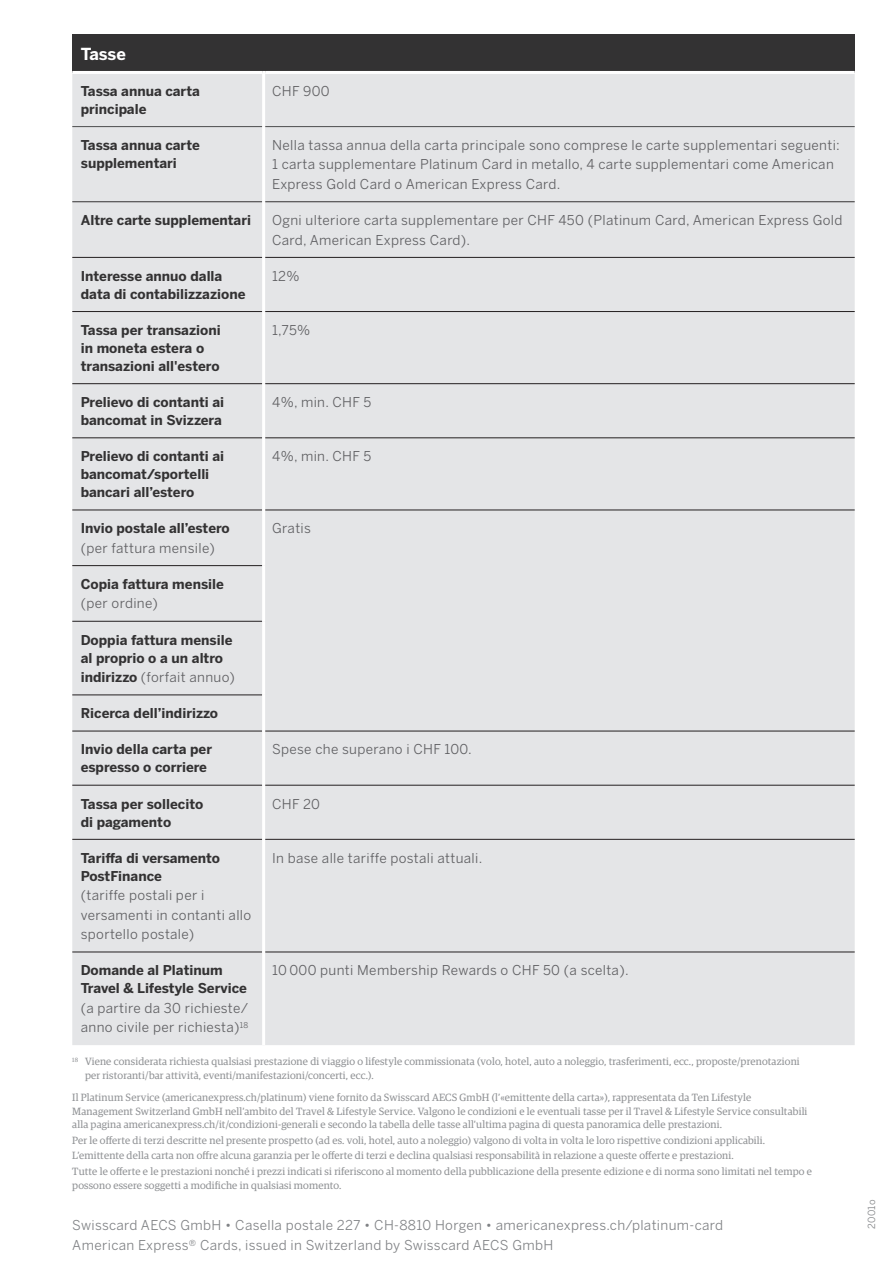
<style>
.page{position:relative;width:893px;height:1263px;background:#fff}
.page>*{position:absolute;margin:0;border:0;box-sizing:border-box;transform-origin:0 0}
.t1{font:700 16.5px "Benton Sans";letter-spacing:-.01em;color:#fff}
.t2{font:13.5px/19.5px "Benton Sans";letter-spacing:.025em;color:#5f5f62}
.t3{font:700 13.5px/18px "Benton Sans";color:#333233}
.t4{font:13.5px "Benton Sans";letter-spacing:.025em;color:#808285}
.t5{font:10.5px/13.5px "Guardian Egyp";letter-spacing:.015em;color:#8f9194}
.t6{font:9.75px "Benton Sans";letter-spacing:.03em;color:#808285}
.s1{font-weight:700;color:#333233}
</style>
<div class="page">
<div style="left:72px;top:34px;width:783px;height:38px;background:#333233"></div>
<div style="left:72px;top:74px;width:190px;height:971px;background:#e4e5e7"></div>
<div style="left:265px;top:74px;width:590px;height:971px;background:#e4e5e7"></div>
<hr style="left:72px;top:71px;width:190px;height:3px;background:#fff">
<hr style="left:265px;top:71px;width:590px;height:3px;background:#fff">
<hr style="left:72px;top:126px;width:190px;height:1px;background:#4b4c4d">
<hr style="left:265px;top:126px;width:590px;height:1px;background:#4b4c4d">
<hr style="left:72px;top:201px;width:190px;height:1px;background:#333233">
<hr style="left:265px;top:201px;width:590px;height:1px;background:#333233">
<hr style="left:72px;top:257px;width:190px;height:1px;background:#231f20">
<hr style="left:265px;top:257px;width:590px;height:1px;background:#231f20">
<hr style="left:72px;top:311px;width:190px;height:1px;background:#231f20">
<hr style="left:265px;top:311px;width:590px;height:1px;background:#231f20">
<hr style="left:72px;top:383px;width:190px;height:1px;background:#231f20">
<hr style="left:265px;top:383px;width:590px;height:1px;background:#231f20">
<hr style="left:72px;top:437px;width:190px;height:1px;background:#231f20">
<hr style="left:265px;top:437px;width:590px;height:1px;background:#231f20">
<hr style="left:72px;top:510px;width:190px;height:1px;background:#231f20">
<hr style="left:265px;top:510px;width:590px;height:1px;background:#231f20">
<hr style="left:72px;top:565px;width:190px;height:1px;background:#231f20">
<hr style="left:72px;top:621px;width:190px;height:1px;background:#231f20">
<hr style="left:72px;top:694px;width:190px;height:1px;background:#231f20">
<hr style="left:72px;top:731px;width:190px;height:1px;background:#231f20">
<hr style="left:265px;top:731px;width:590px;height:1px;background:#231f20">
<hr style="left:72px;top:785px;width:190px;height:1px;background:#231f20">
<hr style="left:265px;top:785px;width:590px;height:1px;background:#231f20">
<hr style="left:72px;top:839px;width:190px;height:1px;background:#231f20">
<hr style="left:265px;top:839px;width:590px;height:1px;background:#231f20">
<hr style="left:72px;top:951px;width:190px;height:1px;background:#231f20">
<hr style="left:265px;top:951px;width:590px;height:1px;background:#231f20">
<hr style="left:262px;top:71px;width:3px;height:56px;background:#fff">
<h1 class="t1" style="left:81px;top:44px;width:47px">Tasse</h1>
<p class="t3" style="left:81px;top:82px;width:121px">Tassa annua carta principale</p>
<p class="t2" style="left:272px;top:81px;width:59px">CHF 900</p>
<p class="t3" style="left:81px;top:136px;width:121px">Tassa annua carte supplementari</p>
<p class="t2" style="left:272px;top:135px;width:569px">Nella tassa annua della carta principale sono comprese le carte supplementari seguenti:<br>1 carta supplementare Platinum Card in metallo, 4 carte supplementari come American<br>Express Gold Card o American Express Card.</p>
<p class="t3" style="left:81px;top:211px;width:172px">Altre carte supplementari</p>
<p class="t2" style="left:272px;top:210px;width:572px">Ogni ulteriore carta supplementare per CHF 450 (Platinum Card, American Express Gold<br>Card, American Express Card).</p>
<p class="t3" style="left:81px;top:267px;width:166px">Interesse annuo dalla data di contabilizzazione</p>
<p class="t2" style="left:272px;top:266px;width:29px">12%</p>
<p class="t3" style="left:81px;top:321px;width:141px">Tassa per transazioni in moneta estera o transazioni all'estero</p>
<p class="t2" style="left:272px;top:320px;width:40px">1,75%</p>
<p class="t3" style="left:81px;top:393px;width:145px">Prelievo di contanti ai bancomat in Svizzera</p>
<p class="t2" style="left:272px;top:392px;width:101px">4%, min. CHF 5</p>
<p class="t3" style="left:81px;top:447px;width:145px">Prelievo di contanti ai bancomat/sportelli bancari all’estero</p>
<p class="t2" style="left:272px;top:446px;width:101px">4%, min. CHF 5</p>
<p class="t3" style="left:81px;top:519px;width:151px">Invio postale all’estero</p>
<p class="t2" style="left:81px;top:538px;width:136px">(per fattura mensile)</p>
<p class="t2" style="left:272px;top:518px;width:40px">Gratis</p>
<p class="t3" style="left:81px;top:575px;width:145px">Copia fattura mensile</p>
<p class="t2" style="left:81px;top:594px;width:79px">(per ordine)</p>
<p class="t3" style="left:81px;top:630px;width:153px">Doppia fattura mensile al proprio o a un altro</p>
<p class="t2" style="left:81px;top:667px;width:155px"><span class="s1">indirizzo</span> (forfait annuo)</p>
<p class="t3" style="left:81px;top:704px;width:139px">Ricerca dell’indirizzo</p>
<p class="t3" style="left:81px;top:740px;width:133px">Invio della carta per espresso o corriere</p>
<p class="t2" style="left:272px;top:739px;width:201px">Spese che superano i CHF 100.</p>
<p class="t3" style="left:81px;top:794px;width:124px">Tassa per sollecito di pagamento</p>
<p class="t2" style="left:272px;top:794px;width:49px">CHF 20</p>
<p class="t3" style="left:81px;top:848px;width:141px">Tariffa di versamento<br>PostFinance</p>
<p class="t2" style="left:81px;top:885px;width:172px">(tariffe postali per i versamenti in contanti allo sportello postale)</p>
<p class="t2" style="left:272px;top:848px;width:212px">In base alle tariffe postali attuali.</p>
<p class="t3" style="left:81px;top:961px;width:168px">Domande al Platinum<br>Travel &amp; Lifestyle Service</p>
<p class="t2" style="left:81px;top:998px;width:169px">(a partire da 30 richieste/ anno civile per richiesta)<sup>18</sup></p>
<p class="t2" style="left:272px;top:960px;width:358px">10 000 punti Membership Rewards o CHF 50 (a scelta).</p>
<p class="t5" style="left:85px;top:1054px;width:716px;text-indent:-13px"><sup>18</sup> Viene considerata richiesta qualsiasi prestazione di viaggio o lifestyle commissionata (volo, hotel, auto a noleggio, trasferimenti, ecc., proposte/prenotazioni per ristoranti/bar attività, eventi/manifestazioni/concerti, ecc.).</p>
<p class="t5" style="left:72px;top:1090px;width:737px">Il Platinum Service (americanexpress.ch/platinum) viene fornito da Swisscard AECS GmbH (l’«emittente della carta»), rappresentata da Ten Lifestyle<br>Management Switzerland GmbH nell’ambito del Travel &amp; Lifestyle Service. Valgono le condizioni e le eventuali tasse per il Travel &amp; Lifestyle Service consultabili alla pagina americanexpress.ch/it/condizioni-generali e secondo la tabella delle tasse all’ultima pagina di questa panoramica delle prestazioni.</p>
<p class="t5" style="left:72px;top:1132px;width:741px;line-height:15.6px">Per le offerte di terzi descritte nel presente prospetto (ad es. voli, hotel, auto a noleggio) valgono di volta in volta le loro rispettive condizioni applicabili.<br>L’emittente della carta non offre alcuna garanzia per le offerte di terzi e declina qualsiasi responsabilità in relazione a queste offerte e prestazioni.<br>Tutte le offerte e le prestazioni nonché i prezzi indicati si riferiscono al momento della pubblicazione della presente edizione e di norma sono limitati nel tempo e</p>
<p class="t5" style="left:72px;top:1177px;width:271px">possono essere soggetti a modifiche in qualsiasi momento.</p>
<p class="t4" style="left:72px;top:1217px;width:652px">Swisscard AECS GmbH • Casella postale 227 • CH-8810 Horgen • americanexpress.ch/platinum-card</p>
<p class="t4" style="left:72px;top:1237px;width:482px">American Express® Cards, issued in Switzerland by Swisscard AECS GmbH</p>
<p class="t6" style="left:866px;top:1229px;width:31px;rotate:-90deg">2001o</p>
</div>
